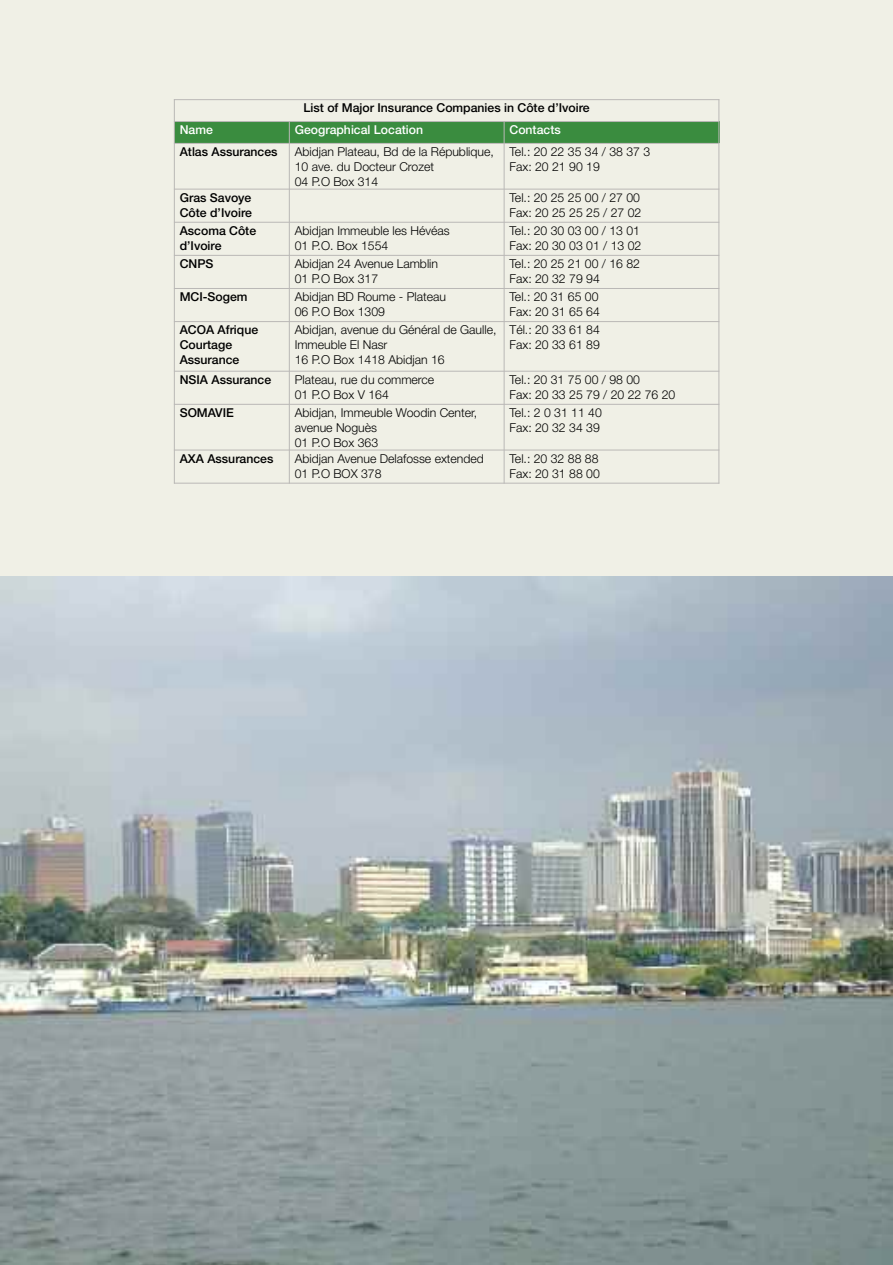
<style>
.page{position:relative;width:893px;height:1265px;background:#f0f0e6}
.page>*{position:absolute;margin:0;border:0;box-sizing:border-box;transform-origin:0 0}
.t1{font:300 12.25px/14.7px "Helvetica Neue";color:#000}
.t2{font:500 12.25px/14.7px "Helvetica Neue";color:#000}
.t3{font:500 12.25px "Helvetica Neue";color:#fff}
</style>
<div class="page">
<img style="left:0;top:577px;width:893px;height:688px">
<div style="left:174px;top:122px;width:115px;height:21px;background:#3a8c3f"></div>
<div style="left:289px;top:122px;width:215px;height:21px;background:#3a8c3f"></div>
<div style="left:504px;top:122px;width:215px;height:21px;background:#3a8c3f"></div>
<hr style="left:174px;top:99px;width:1px;height:385px;background:#bab8b6">
<hr style="left:289px;top:121px;width:1px;height:363px;background:#bab8b6">
<hr style="left:504px;top:121px;width:1px;height:363px;background:#bab8b6">
<hr style="left:718px;top:99px;width:1px;height:385px;background:#bab8b6">
<hr style="left:174px;top:99px;width:545px;height:1px;background:#bab8b6">
<hr style="left:174px;top:121px;width:545px;height:1px;background:#bab8b6">
<hr style="left:174px;top:143px;width:545px;height:1px;background:#bab8b6">
<hr style="left:174px;top:189px;width:545px;height:1px;background:#bab8b6">
<hr style="left:174px;top:222px;width:545px;height:1px;background:#bab8b6">
<hr style="left:174px;top:255px;width:545px;height:1px;background:#bab8b6">
<hr style="left:174px;top:288px;width:545px;height:1px;background:#bab8b6">
<hr style="left:174px;top:321px;width:545px;height:1px;background:#bab8b6">
<hr style="left:174px;top:371px;width:545px;height:1px;background:#bab8b6">
<hr style="left:174px;top:404px;width:545px;height:1px;background:#bab8b6">
<hr style="left:174px;top:450px;width:545px;height:1px;background:#bab8b6">
<hr style="left:174px;top:483px;width:545px;height:1px;background:#bab8b6">
<p class="t2" style="left:304px;top:102px;width:288px">List of Major Insurance Companies in Côte d’Ivoire</p>
<p class="t3" style="left:180px;top:126px;width:35px">Name</p>
<p class="t3" style="left:295px;top:126px;width:130px">Geographical Location</p>
<p class="t3" style="left:509px;top:126px;width:53px">Contacts</p>
<p class="t2" style="left:180px;top:146px;width:99px">Atlas Assurances</p>
<p class="t1" style="left:295px;top:146px;width:201px">Abidjan Plateau, Bd de la République,<br>10 ave. du Docteur Crozet<br>04 P.O Box 314</p>
<p class="t1" style="left:509px;top:146px;width:142px">Tel.: 20 22 35 34 / 38 37 3<br>Fax: 20 21 90 19</p>
<p class="t2" style="left:180px;top:191px;width:74px">Gras Savoye<br>Côte d’Ivoire</p>
<p class="t1" style="left:509px;top:191px;width:133px">Tel.: 20 25 25 00 / 27 00<br>Fax: 20 25 25 25 / 27 02</p>
<p class="t2" style="left:180px;top:225px;width:78px">Ascoma Côte d’Ivoire</p>
<p class="t1" style="left:295px;top:225px;width:156px">Abidjan Immeuble les Hévéas<br>01 P.O. Box 1554</p>
<p class="t1" style="left:509px;top:225px;width:133px">Tel.: 20 30 03 00 / 13 01<br>Fax: 20 30 03 01 / 13 02</p>
<p class="t2" style="left:180px;top:258px;width:35px">CNPS</p>
<p class="t1" style="left:295px;top:258px;width:145px">Abidjan 24 Avenue Lamblin<br>01 P.O Box 317</p>
<p class="t1" style="left:509px;top:258px;width:132px">Tel.: 20 25 21 00 / 16 82<br>Fax: 20 32 79 94</p>
<p class="t2" style="left:180px;top:291px;width:69px">MCI-Sogem</p>
<p class="t1" style="left:295px;top:291px;width:153px">Abidjan BD Roume - Plateau<br>06 P.O Box 1309</p>
<p class="t1" style="left:509px;top:291px;width:92px">Tel.: 20 31 65 00<br>Fax: 20 31 65 64</p>
<p class="t2" style="left:180px;top:324px;width:80px">ACOA Afrique<br>Courtage<br>Assurance</p>
<p class="t1" style="left:295px;top:324px;width:203px">Abidjan, avenue du Général de Gaulle,<br>Immeuble El Nasr<br>16 P.O Box 1418 Abidjan 16</p>
<p class="t1" style="left:509px;top:324px;width:92px">Tél.: 20 33 61 84<br>Fax: 20 33 61 89</p>
<p class="t2" style="left:180px;top:373px;width:93px">NSIA Assurance</p>
<p class="t1" style="left:295px;top:373px;width:141px">Plateau, rue du commerce<br>01 P.O Box V 164</p>
<p class="t1" style="left:509px;top:373px;width:167px">Tel.: 20 31 75 00 / 98 00<br>Fax: 20 33 25 79 / 20 22 76 20</p>
<p class="t2" style="left:180px;top:407px;width:56px">SOMAVIE</p>
<p class="t1" style="left:295px;top:407px;width:184px">Abidjan, Immeuble Woodin Center, avenue Noguès<br>01 P.O Box 363</p>
<p class="t1" style="left:509px;top:407px;width:94px">Tel.: 2 0 31 11 40<br>Fax: 20 32 34 39</p>
<p class="t2" style="left:180px;top:452px;width:95px">AXA Assurances</p>
<p class="t1" style="left:295px;top:452px;width:191px">Abidjan Avenue Delafosse extended<br>01 P.O BOX 378</p>
<p class="t1" style="left:509px;top:452px;width:92px">Tel.: 20 32 88 88<br>Fax: 20 31 88 00</p>
</div>
